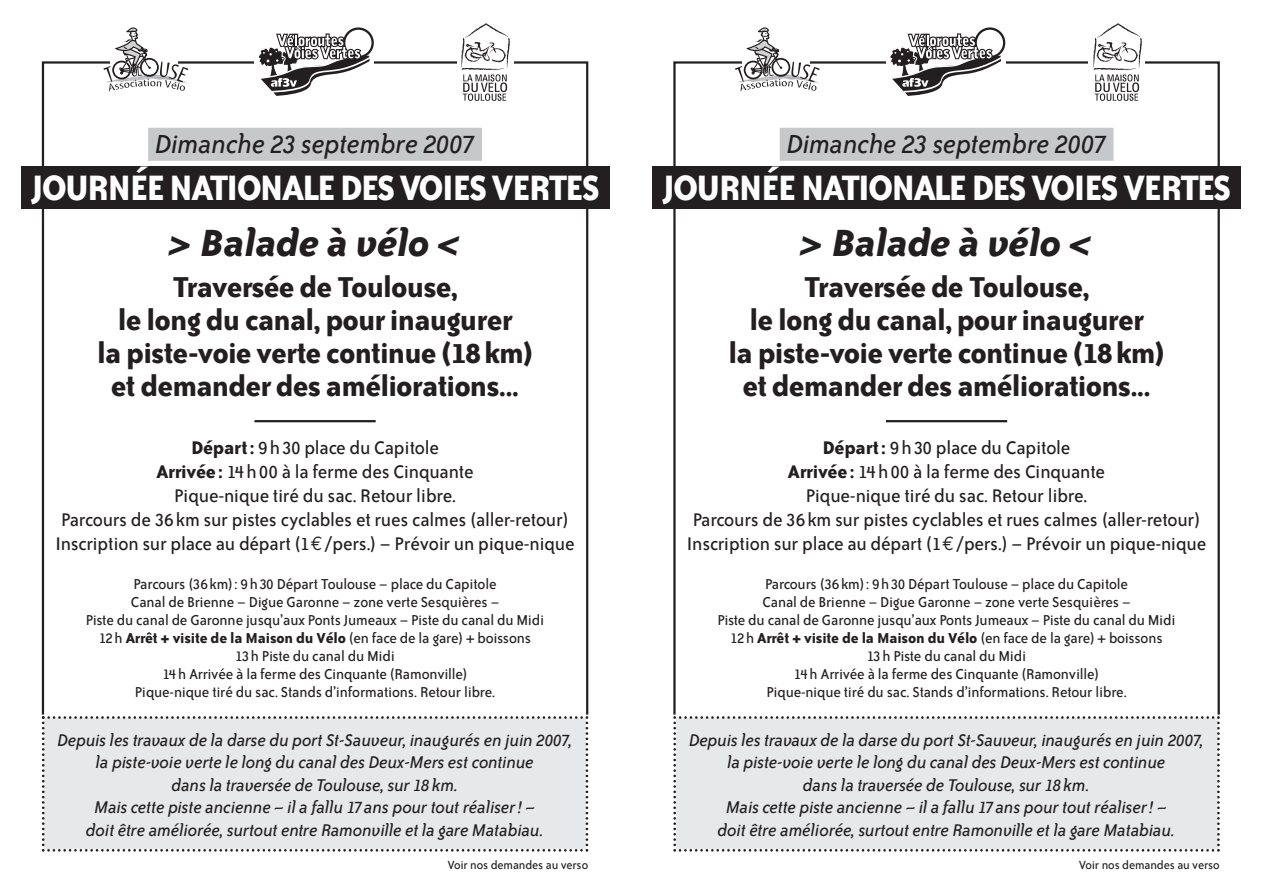
<style>
.page{position:relative;width:1263px;height:893px;background:#fff}
.page>*{position:absolute;margin:0;border:0;box-sizing:border-box;transform-origin:0 0}
.t1{font:italic 700 43.5px "Bailey Sans ITC";letter-spacing:-.01em;color:#231f20}
.t2{font:700 40.5px "Bailey Sans ITC";letter-spacing:-.04em;color:#fff;scale:.96 1}
.t3{font:700 33px/33px "Bailey Sans ITC";letter-spacing:-.025em;color:#231f20;text-align:center}
.t4{font:italic 30px "Bailey Sans ITC";letter-spacing:-.01em;color:#231f20}
.t5{font:21px/24px "Bailey Sans ITC";letter-spacing:-.01em;color:#231f20;text-align:center}
.t6{font:italic 19.5px/22.5px "Bailey Sans ITC";letter-spacing:-.01em;color:#231f20;text-align:center}
.t7{font:16.5px/18px "Bailey Sans ITC";letter-spacing:-.01em;color:#231f20;text-align:center}
.t8{font:13.5px "Bailey Sans ITC";letter-spacing:-.01em;color:#231f20}
.s1{font-weight:700}
.s2{font-family:"Euro Mono";font-size:19.5px}
</style>
<div class="page">
<div style="left:42px;top:716px;width:546px;height:136px;background:#e7e8e9"></div>
<div style="left:148px;top:128px;width:334px;height:33px;background:#c7c8ca"></div>
<hr style="left:254px;top:420px;width:122px;height:2px;background:#231f20">
<svg style="left:461px;top:56px;width:1px;height:14px"></svg>
<svg style="left:343px;top:27px;width:31px;height:31px"></svg>
<div style="left:345px;top:30px;width:26px;height:26px;background:#fff;border-radius:50%"></div>
<svg style="left:259px;top:32px;width:111px;height:64px"></svg>
<svg style="left:103px;top:27px;width:85px;height:64px"></svg>
<img style="left:462px;top:23px;width:48px;height:78px">
<div style="left:21px;top:166px;width:588px;height:43px;background:#231f20"></div>
<div style="left:673px;top:716px;width:547px;height:136px;background:#e7e8e9"></div>
<div style="left:780px;top:128px;width:333px;height:33px;background:#c7c8ca"></div>
<hr style="left:886px;top:420px;width:121px;height:2px;background:#231f20">
<svg style="left:974px;top:27px;width:31px;height:31px"></svg>
<div style="left:977px;top:30px;width:26px;height:26px;background:#fff;border-radius:50%"></div>
<svg style="left:890px;top:32px;width:111px;height:64px"></svg>
<svg style="left:735px;top:27px;width:84px;height:64px"></svg>
<img style="left:1093px;top:23px;width:48px;height:78px">
<div style="left:652px;top:166px;width:589px;height:43px;background:#231f20"></div>
<h3 class="t4" style="left:155px;top:133px;width:321px">Dimanche 23 septembre 2007</h3>
<h2 class="t2" style="left:30px;top:173px;width:594px">JOURNÉE NATIONALE DES VOIES VERTES</h2>
<h1 class="t1" style="left:168px;top:227px;width:296px">&gt; Balade à vélo &lt;</h1>
<h3 class="t3" style="left:97px;top:273px;width:437px">Traversée de Toulouse,<br>le long du canal, pour inaugurer<br>la piste-voie verte continue (18km) et demander des améliorations...</h3>
<p class="t5" style="left:55px;top:437px;width:521px"><span class="s1">Départ :</span> 9h30 place du Capitole<br><span class="s1">Arrivée :</span> 14h00 à la ferme des Cinquante<br>Pique-nique tiré du sac. Retour libre.<br>Parcours de 36km sur pistes cyclables et rues calmes (aller-retour)<br>Inscription sur place au départ (1<span class="s2">€</span>/pers.) – Prévoir un pique-nique</p>
<p class="t7" style="left:86px;top:576px;width:460px">Parcours (36km): 9h30 Départ Toulouse – place du Capitole<br>Canal de Brienne – Digue Garonne – zone verte Sesquières –<br>Piste du canal de Garonne jusqu’aux Ponts Jumeaux – Piste du canal du Midi 12h <span class="s1">Arrêt + visite de la Maison du Vélo</span> (en face de la gare) + boissons 13h Piste du canal du Midi<br>14h Arrivée à la ferme des Cinquante (Ramonville)<br>Pique-nique tiré du sac. Stands d’informations. Retour libre.</p>
<p class="t6" style="left:58px;top:730px;width:516px">Depuis les travaux de la darse du port St-Sauveur, inaugurés en juin 2007, la piste-voie verte le long du canal des Deux-Mers est continue<br>dans la traversée de Toulouse, sur 18km.<br>Mais cette piste ancienne – il a fallu 17ans pour tout réaliser! –<br>doit être améliorée, surtout entre Ramonville et la gare Matabiau.</p>
<p class="t8" style="left:447px;top:860px;width:142px">Voir nos demandes au verso</p>
<h3 class="t4" style="left:787px;top:133px;width:321px">Dimanche 23 septembre 2007</h3>
<h2 class="t2" style="left:662px;top:173px;width:594px">JOURNÉE NATIONALE DES VOIES VERTES</h2>
<h1 class="t1" style="left:799px;top:227px;width:296px">&gt; Balade à vélo &lt;</h1>
<h3 class="t3" style="left:729px;top:273px;width:437px">Traversée de Toulouse,<br>le long du canal, pour inaugurer<br>la piste-voie verte continue (18km) et demander des améliorations...</h3>
<p class="t5" style="left:687px;top:437px;width:521px"><span class="s1">Départ :</span> 9h30 place du Capitole<br><span class="s1">Arrivée :</span> 14h00 à la ferme des Cinquante<br>Pique-nique tiré du sac. Retour libre.<br>Parcours de 36km sur pistes cyclables et rues calmes (aller-retour)<br>Inscription sur place au départ (1<span class="s2">€</span>/pers.) – Prévoir un pique-nique</p>
<p class="t7" style="left:717px;top:576px;width:460px">Parcours (36km): 9h30 Départ Toulouse – place du Capitole<br>Canal de Brienne – Digue Garonne – zone verte Sesquières –<br>Piste du canal de Garonne jusqu’aux Ponts Jumeaux – Piste du canal du Midi 12h <span class="s1">Arrêt + visite de la Maison du Vélo</span> (en face de la gare) + boissons 13h Piste du canal du Midi<br>14h Arrivée à la ferme des Cinquante (Ramonville)<br>Pique-nique tiré du sac. Stands d’informations. Retour libre.</p>
<p class="t6" style="left:689px;top:730px;width:516px">Depuis les travaux de la darse du port St-Sauveur, inaugurés en juin 2007, la piste-voie verte le long du canal des Deux-Mers est continue<br>dans la traversée de Toulouse, sur 18km.<br>Mais cette piste ancienne – il a fallu 17ans pour tout réaliser! –<br>doit être améliorée, surtout entre Ramonville et la gare Matabiau.</p>
<p class="t8" style="left:1079px;top:860px;width:142px">Voir nos demandes au verso</p>
</div>
